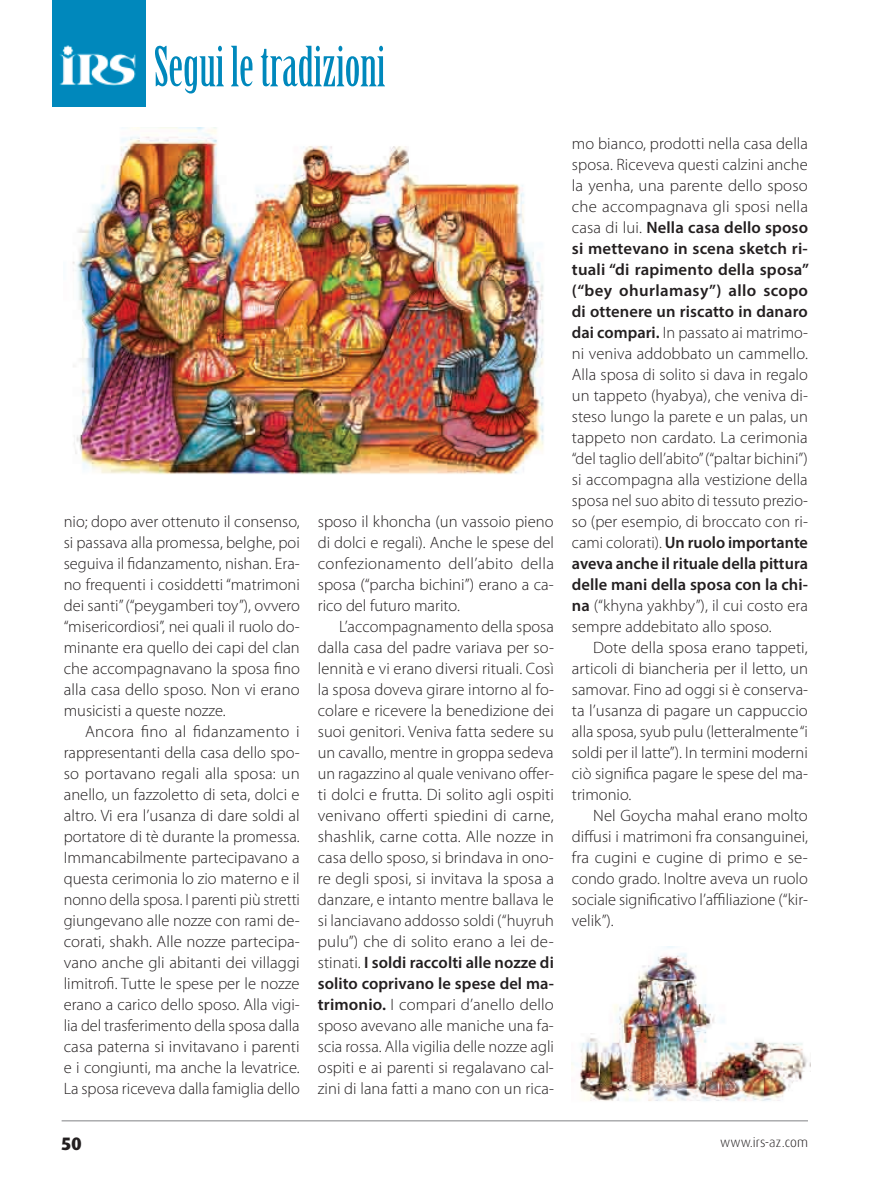
<style>
.page{position:relative;width:893px;height:1191px;background:#fff}
.page>*{position:absolute;margin:0;border:0;box-sizing:border-box;transform-origin:0 0}
.t1{font:54.15px "Birch Std";color:#0088bc}
.t2{font:800 18px "Dax Pro";color:#231f20}
.t3{font:300 16.5px/21px "Myriad Pro";color:#231f20;text-align:justify}
.t4{font:300 13.5px "Dax Pro";color:#231f20}
.s1{font-weight:600}
</style>
<div class="page">
<hr style="left:62px;top:1120px;width:746px;height:1px;background:#808285">
<img style="left:72px;top:127px;width:472px;height:348px">
<img style="left:572px;top:946px;width:238px;height:155px">
<div style="left:52px;top:0;width:94px;height:106px;background:#0088bc"></div>
<img style="left:60px;top:45px;width:76px;height:41px">
<h1 class="t1" style="left:154px;top:46px;width:233px">Segui le tradizioni</h1>
<p class="t3" style="left:64px;top:512px;width:238px">nio; dopo aver ottenuto il consenso, si passava alla promessa, belghe, poi seguiva il fidanzamento, nishan. Era&shy;no frequenti i cosiddetti “matrimoni dei santi” (“peygamberi toy”), ovvero “misericordiosi”, nei quali il ruolo do&shy;minante era quello dei capi del clan che accompagnavano la sposa fino alla casa dello sposo. Non vi erano musicisti a queste nozze.</p>
<p class="t3" style="left:64px;top:722px;width:238px;text-indent:21px">Ancora fino al fidanzamento i rappresentanti della casa dello spo&shy;so portavano regali alla sposa: un anello, un fazzoletto di seta, dolci e altro. Vi era l’usanza di dare soldi al portatore di tè durante la promessa.<br>Immancabilmente partecipavano a questa cerimonia lo zio materno e il nonno della sposa. I parenti più stretti giungevano alle nozze con rami de&shy;corati, shakh. Alle nozze partecipa&shy;vano anche gli abitanti dei villaggi limitrofi. Tutte le spese per le nozze erano a carico dello sposo. Alla vigi&shy;lia del trasferimento della sposa dalla casa paterna si invitavano i parenti e i congiunti, ma anche la levatrice.<br>La sposa riceveva dalla famiglia dello</p>
<p class="t3" style="left:318px;top:512px;width:238px">sposo il khoncha (un vassoio pieno di dolci e regali). Anche le spese del confezionamento dell’abito della sposa (“parcha bichini”) erano a ca&shy;rico del futuro marito.</p>
<p class="t3" style="left:318px;top:617px;width:238px;text-indent:21px">L’accompagnamento della sposa dalla casa del padre variava per so&shy;lennità e vi erano diversi rituali. Così la sposa doveva girare intorno al fo&shy;colare e ricevere la benedizione dei suoi genitori. Veniva fatta sedere su un cavallo, mentre in groppa sedeva un ragazzino al quale venivano offer&shy;ti dolci e frutta. Di solito agli ospiti venivano offerti spiedini di carne, shashlik, carne cotta. Alle nozze in casa dello sposo, si brindava in ono&shy;re degli sposi, si invitava la sposa a danzare, e intanto mentre ballava le si lanciavano addosso soldi (“huyruh pulu”) che di solito erano a lei de&shy;stinati. <span class="s1">I soldi raccolti alle nozze di solito coprivano le spese del ma&shy;trimonio.</span> I compari d’anello dello sposo avevano alle maniche una fa&shy;scia rossa. Alla vigilia delle nozze agli ospiti e ai parenti si regalavano cal&shy;zini di lana fatti a mano con un rica-</p>
<p class="t3" style="left:572px;top:134px;width:239px">mo bianco, prodotti nella casa della sposa. Riceveva questi calzini anche la yenha, una parente dello sposo che accompagnava gli sposi nella casa di lui. <span class="s1">Nella casa dello sposo si mettevano in scena sketch ri&shy;tuali “di rapimento della sposa” (“bey ohurlamasy”) allo scopo di ottenere un riscatto in danaro dai compari.</span> In passato ai matrimo&shy;ni veniva addobbato un cammello.<br>Alla sposa di solito si dava in regalo un tappeto (hyabya), che veniva di&shy;steso lungo la parete e un palas, un tappeto non cardato. La cerimonia “del taglio dell’abito” (“paltar bichini”) si accompagna alla vestizione della sposa nel suo abito di tessuto prezio&shy;so (per esempio, di broccato con ri&shy;cami colorati). <span class="s1">Un ruolo importante aveva anche il rituale della pittura delle mani della sposa con la chi&shy;na</span> (“khyna yakhby”), il cui costo era sempre addebitato allo sposo.</p>
<p class="t3" style="left:572px;top:638px;width:238px;text-indent:21px">Dote della sposa erano tappeti, articoli di biancheria per il letto, un samovar. Fino ad oggi si è conserva&shy;ta l’usanza di pagare un cappuccio alla sposa, syub pulu (letteralmente “i soldi per il latte”). In termini moderni ciò significa pagare le spese del ma&shy;trimonio.</p>
<p class="t3" style="left:572px;top:806px;width:238px;text-indent:21px">Nel Goycha mahal erano molto diffusi i matrimoni fra consanguinei, fra cugini e cugine di primo e se&shy;condo grado. Inoltre aveva un ruolo sociale significativo l’affiliazione (“kir&shy;velik”).</p>
<p class="t2" style="left:62px;top:1135px;width:22px">50</p>
<p class="t4" style="left:720px;top:1135px;width:89px">www.irs-az.com</p>
</div>
